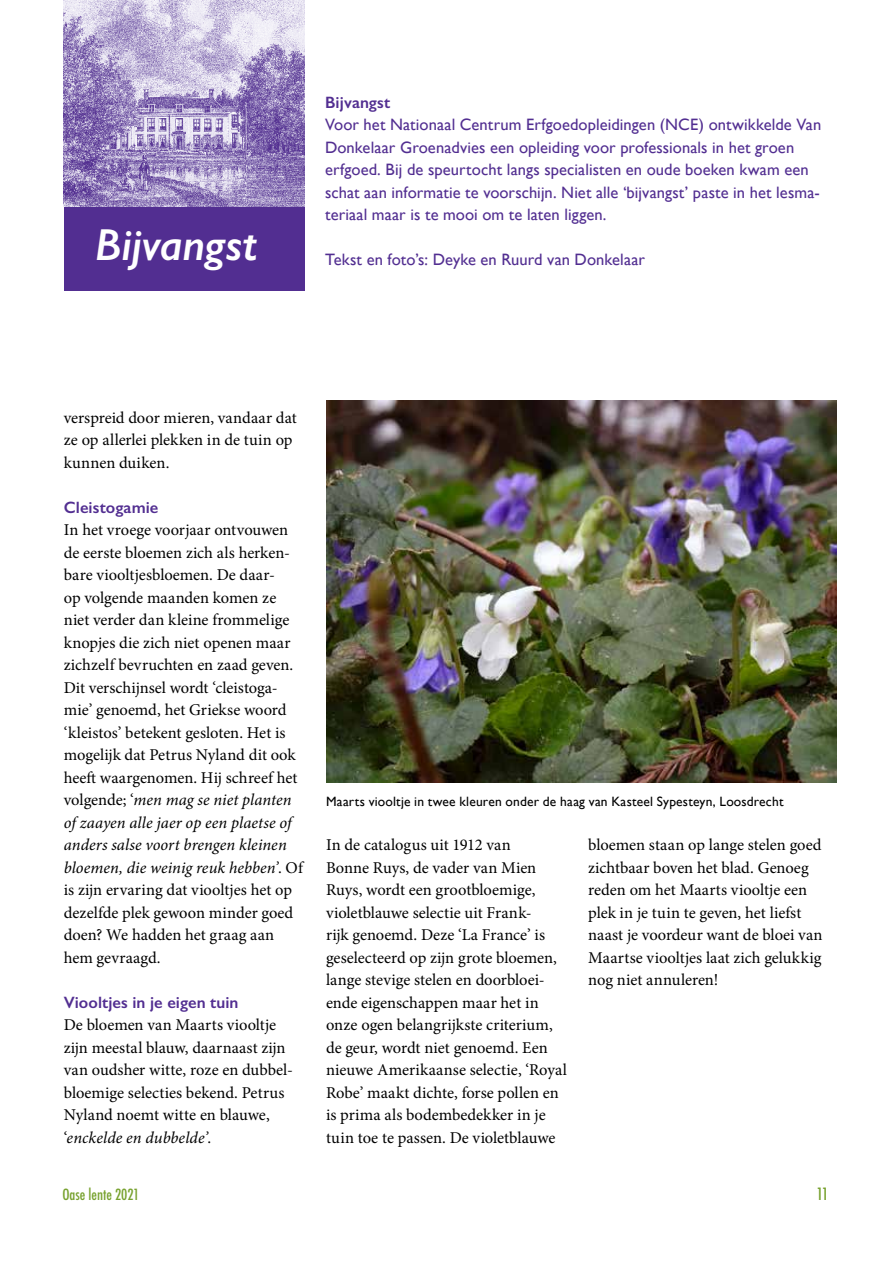
<style>
.page{position:relative;width:893px;height:1263px;background:#fff}
.page>*{position:absolute;margin:0;border:0;box-sizing:border-box;transform-origin:0 0}
.t1{font:italic 600 45px "Gill Sans";letter-spacing:-.005em;color:#fff}
.t2{font:16.5px/22.5px "Minion Pro";color:#000}
.t3{font:16.5px/22.5px "Gill Sans";letter-spacing:.005em;color:#522e91}
.t4{font:600 16.5px "Gill Sans";letter-spacing:.005em;color:#522e91}
.t5{font:500 condensed 16.5px "Futura";color:#78a22f}
.t6{font:500 condensed 15px "Futura";color:#78a22f}
.t7{font:13.5px "Gill Sans";letter-spacing:.015em;color:#000}
.s1{font-style:italic}
</style>
<div class="page">
<div style="left:64px;top:201px;width:241px;height:90px;background:#522e91"></div>
<img style="left:64px;top:0;width:241px;height:206px">
<img style="left:326px;top:400px;width:510px;height:383px">
<h1 class="t1" style="left:95px;top:218px;width:164px">Bijvangst</h1>
<p class="t4" style="left:325px;top:92px;width:67px">Bijvangst</p>
<p class="t3" style="left:325px;top:113px;width:498px">Voor het Nationaal Centrum Erfgoedopleidingen (NCE) ontwikkelde Van Donkelaar Groenadvies een opleiding voor professionals in het groen erfgoed. Bij de speurtocht langs specialisten en oude boeken kwam een schat aan informatie te voorschijn. Niet alle ‘bijvangst’ paste in het lesma&shy;teriaal maar is te mooi om te laten liggen.</p>
<p class="t3" style="left:325px;top:248px;width:321px">Tekst en foto’s: Deyke en Ruurd van Donkelaar</p>
<p class="t2" style="left:64px;top:406px;width:235px">verspreid door mieren, vandaar dat ze op allerlei plekken in de tuin op kunnen duiken.</p>
<p class="t4" style="left:64px;top:497px;width:96px">Cleistogamie</p>
<p class="t2" style="left:64px;top:519px;width:241px">In het vroege voorjaar ontvouwen de eerste bloemen zich als herken&shy;bare viooltjesbloemen. De daar-<br>op volgende maanden komen ze niet verder dan kleine frommelige knopjes die zich niet openen maar zichzelf bevruchten en zaad geven.<br>Dit verschijnsel wordt ‘cleistoga&shy;mie’ genoemd, het Griekse woord ‘kleistos’ betekent gesloten. Het is mogelijk dat Petrus Nyland dit ook heeft waargenomen. Hij schreef het volgende; ‘<span class="s1">men mag se niet planten of zaayen alle jaer op een plaetse of anders salse voort brengen kleinen bloemen, die weinig reuk hebben’</span>. Of is zijn ervaring dat viooltjes het op dezelfde plek gewoon minder goed doen? We hadden het graag aan hem gevraagd.</p>
<p class="t4" style="left:64px;top:992px;width:176px">Viooltjes in je eigen tuin</p>
<p class="t2" style="left:64px;top:1014px;width:231px">De bloemen van Maarts viooltje zijn meestal blauw, daarnaast zijn van oudsher witte, roze en dubbel&shy;bloemige selecties bekend. Petrus<br>Nyland noemt witte en blauwe, ‘<span class="s1">enckelde en dubbelde’</span>.</p>
<p class="t7" style="left:326px;top:793px;width:459px">Maarts viooltje in twee kleuren onder de haag van Kasteel Sypesteyn, Loosdrecht</p>
<p class="t2" style="left:326px;top:834px;width:242px">In de catalogus uit 1912 van<br>Bonne Ruys, de vader van Mien Ruys, wordt een grootbloemige, violetblauwe selectie uit Frank-<br>rijk genoemd. Deze ‘La France’ is geselecteerd op zijn grote bloemen, lange stevige stelen en doorbloei&shy;ende eigenschappen maar het in onze ogen belangrijkste criterium, de geur, wordt niet genoemd. Een nieuwe Amerikaanse selectie, ‘Royal Robe’ maakt dichte, forse pollen en is prima als bodembedekker in je tuin toe te passen. De violetblauwe</p>
<p class="t2" style="left:588px;top:834px;width:236px">bloemen staan op lange stelen goed zichtbaar boven het blad. Genoeg reden om het Maarts viooltje een plek in je tuin te geven, het liefst naast je voordeur want de bloei van<br>Maartse viooltjes laat zich gelukkig nog niet annuleren!</p>
<p class="t6" style="left:62px;top:1185px;width:79px">Oase lente 2021</p>
<p class="t5" style="left:816px;top:1184px;width:14px">11</p>
</div>
